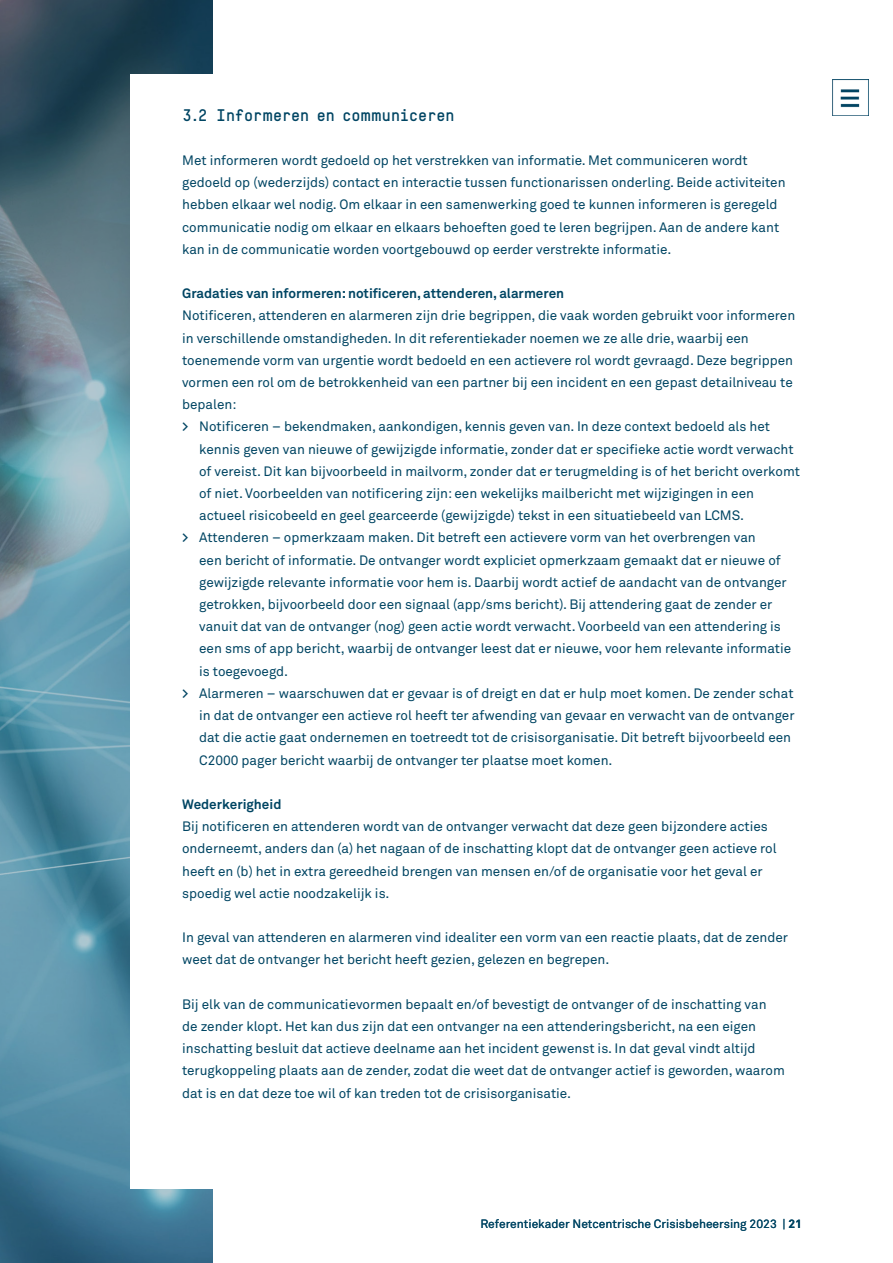
<style>
.page{position:relative;width:893px;height:1263px;background:#fff}
.page>*{position:absolute;margin:0;border:0;box-sizing:border-box;transform-origin:0 0}
.H2_-_Paragraafkop_NR{font:700 16.5px "TSTARTW";color:#004563}
.P-Broodtekst{font:13.5px/22.2px "Akkurat Std";color:#004563}
.H3_Alineakop{font:700 13.5px "Akkurat Std";color:#004563}
.t1{font:12px "Akkurat Std";color:#004563}
.s1{font-weight:700}
</style>
<div class="page">
<svg style="left:0;top:0;width:213px;height:1263px"></svg>
<div style="left:130px;top:74px;width:93px;height:1114px;background:#fff"></div>
<img style="left:832px;top:80px;width:36px;height:36px">
<h2 class="H2_-_Paragraafkop_NR" style="left:182px;top:104px;width:274px">3.2 Informeren en communiceren</h2>
<p class="P-Broodtekst" style="left:182px;top:149px;width:605px">Met informeren wordt gedoeld op het verstrekken van informatie. Met communiceren wordt gedoeld op (wederzijds) contact en interactie tussen functionarissen onderling. Beide activiteiten hebben elkaar wel nodig. Om elkaar in een samenwerking goed te kunnen informeren is geregeld communicatie nodig om elkaar en elkaars behoeften goed te leren begrijpen. Aan de andere kant kan in de communicatie worden voortgebouwd op eerder verstrekte informatie.</p>
<h3 class="H3_Alineakop" style="left:182px;top:285px;width:384px">Gradaties van informeren: notificeren, attenderen, alarmeren</h3>
<p class="P-Broodtekst" style="left:182px;top:305px;width:615px">Notificeren, attenderen en alarmeren zijn drie begrippen, die vaak worden gebruikt voor informeren in verschillende omstandigheden. In dit referentiekader noemen we ze alle drie, waarbij een toenemende vorm van urgentie wordt bedoeld en een actievere rol wordt gevraagd. Deze begrippen vormen een rol om de betrokkenheid van een partner bij een incident en een gepast detailniveau te bepalen:</p>
<p class="P-Broodtekst" style="left:199px;top:416px;width:602px;text-indent:-17px"><span class="s1">&gt;</span> Notificeren – bekendmaken, aankondigen, kennis geven van. In deze context bedoeld als het kennis geven van nieuwe of gewijzigde informatie, zonder dat er specifieke actie wordt verwacht of vereist. Dit kan bijvoorbeeld in mailvorm, zonder dat er terugmelding is of het bericht overkomt of niet. Voorbeelden van notificering zijn: een wekelijks mailbericht met wijzigingen in een actueel risicobeeld en geel gearceerde (gewijzigde) tekst in een situatiebeeld van LCMS.</p>
<p class="P-Broodtekst" style="left:199px;top:527px;width:594px;text-indent:-17px"><span class="s1">&gt;</span> Attenderen – opmerkzaam maken. Dit betreft een actievere vorm van het overbrengen van<br>een bericht of informatie. De ontvanger wordt expliciet opmerkzaam gemaakt dat er nieuwe of gewijzigde relevante informatie voor hem is. Daarbij wordt actief de aandacht van de ontvanger getrokken, bijvoorbeeld door een signaal (app/sms bericht). Bij attendering gaat de zender er vanuit dat van de ontvanger (nog) geen actie wordt verwacht. Voorbeeld van een attendering is een sms of app bericht, waarbij de ontvanger leest dat er nieuwe, voor hem relevante informatie is toegevoegd.</p>
<p class="P-Broodtekst" style="left:199px;top:682px;width:597px;text-indent:-17px"><span class="s1">&gt;</span> Alarmeren – waarschuwen dat er gevaar is of dreigt en dat er hulp moet komen. De zender schat in dat de ontvanger een actieve rol heeft ter afwending van gevaar en verwacht van de ontvanger dat die actie gaat ondernemen en toetreedt tot de crisisorganisatie. Dit betreft bijvoorbeeld een C2000 pager bericht waarbij de ontvanger ter plaatse moet komen.</p>
<h3 class="H3_Alineakop" style="left:182px;top:796px;width:101px">Wederkerigheid</h3>
<p class="P-Broodtekst" style="left:182px;top:815px;width:596px">Bij notificeren en attenderen wordt van de ontvanger verwacht dat deze geen bijzondere acties onderneemt, anders dan (a) het nagaan of de inschatting klopt dat de ontvanger geen actieve rol heeft en (b) het in extra gereedheid brengen van mensen en/of de organisatie voor het geval er spoedig wel actie noodzakelijk is.</p>
<p class="P-Broodtekst" style="left:182px;top:926px;width:607px">In geval van attenderen en alarmeren vind idealiter een vorm van een reactie plaats, dat de zender weet dat de ontvanger het bericht heeft gezien, gelezen en begrepen.</p>
<p class="P-Broodtekst" style="left:182px;top:993px;width:604px">Bij elk van de communicatievormen bepaalt en/of bevestigt de ontvanger of de inschatting van de zender klopt. Het kan dus zijn dat een ontvanger na een attenderingsbericht, na een eigen inschatting besluit dat actieve deelname aan het incident gewenst is. In dat geval vindt altijd terugkoppeling plaats aan de zender, zodat die weet dat de ontvanger actief is geworden, waarom dat is en dat deze toe wil of kan treden tot de crisisorganisatie.</p>
<p class="t1" style="left:480px;top:1217px;width:323px">Referentiekader Netcentrische Crisisbeheersing 2023 | <span class="s1">21</span></p>
</div>
